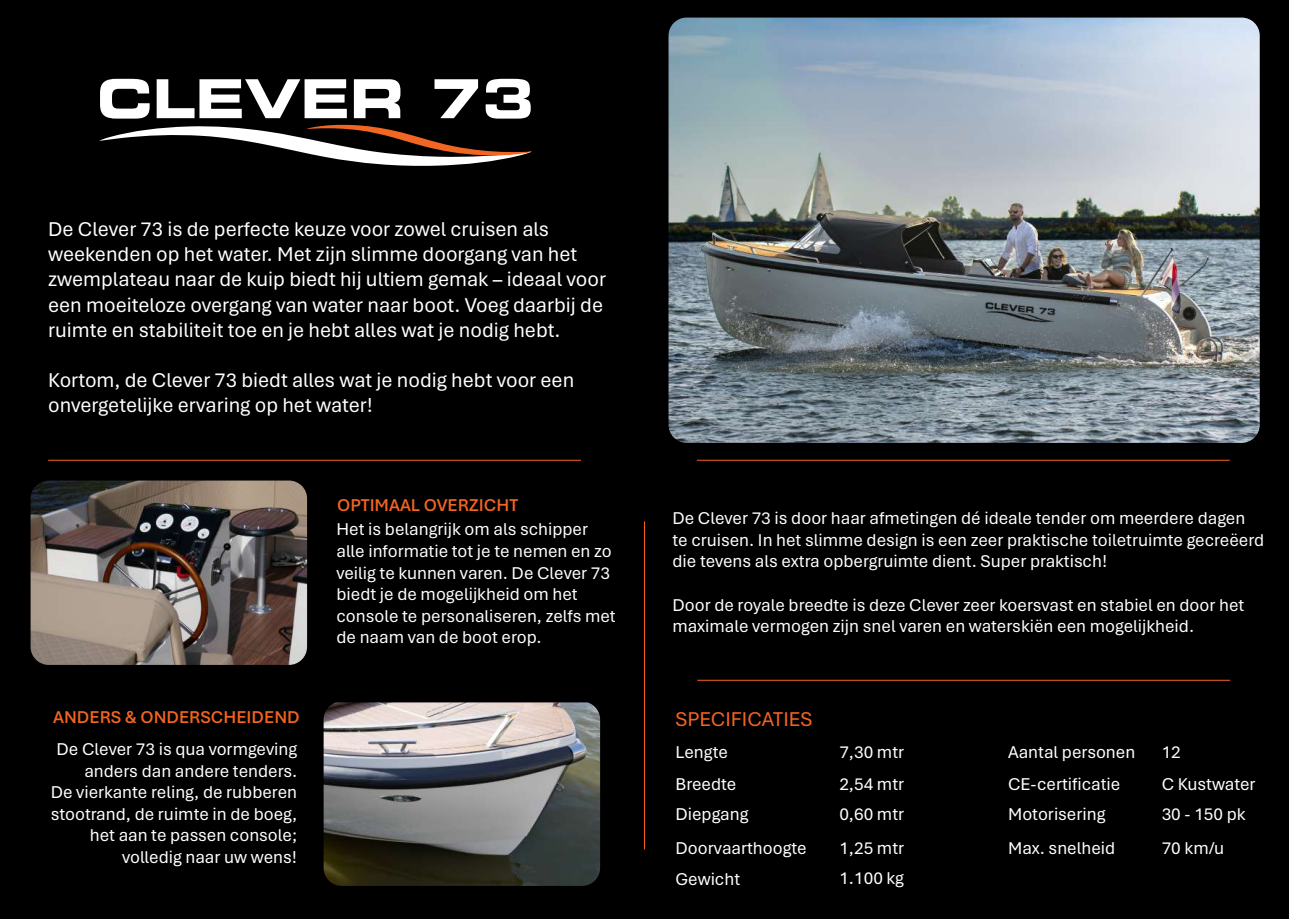
<style>
.page{position:relative;width:1289px;height:919px;background:#fff}
.page>*{position:absolute;margin:0;border:0;box-sizing:border-box;transform-origin:0 0}
.t1{font:53.7px "Eurostile Bold Extended Two";color:#fff}
.t2{font:21px/25.2px "Aptos";color:#fff}
.t3{font:21px "Aptos";color:#f36421}
.t4{font:18px/21.6px "Aptos";color:#fff}
.t5{font:600 18px "Aptos";color:#f36421}
</style>
<div class="page">
<div style="left:0;top:0;width:1288px;height:918px;background:#000"></div>
<svg style="left:99px;top:124px;width:433px;height:42px"></svg>
<img style="left:31px;top:480px;width:276px;height:185px">
<img style="left:323px;top:702px;width:277px;height:183px">
<hr style="left:644px;top:521px;width:1px;height:328px;background:#f36421">
<hr style="left:48px;top:460px;width:533px;height:1px;background:#f36421">
<hr style="left:697px;top:680px;width:533px;height:1px;background:#f36421">
<hr style="left:697px;top:460px;width:532px;height:1px;background:#f36421">
<img style="left:668px;top:18px;width:591px;height:425px">
<h1 class="t1" style="left:97px;top:61px;width:438px">CLEVER 73</h1>
<p class="t2" style="left:48px;top:215px;width:559px">De Clever 73 is de perfecte keuze voor zowel cruisen als weekenden op het water. Met zijn slimme doorgang van het zwemplateau naar de kuip biedt hij ultiem gemak – ideaal voor een moeiteloze overgang van water naar boot. Voeg daarbij de ruimte en stabiliteit toe en je hebt alles wat je nodig hebt.</p>
<p class="t2" style="left:48px;top:367px;width:527px">Kortom, de Clever 73 biedt alles wat je nodig hebt voor een onvergetelijke ervaring op het water!</p>
<p class="t5" style="left:337px;top:492px;width:182px">OPTIMAAL OVERZICHT</p>
<p class="t5" style="left:53px;top:705px;width:248px">ANDERS &amp; ONDERSCHEIDEND</p>
<p class="t4" style="left:51px;top:737px;width:248px;text-align:right">De Clever 73 is qua vormgeving anders dan andere tenders.<br>De vierkante reling, de rubberen stootrand, de ruimte in de boeg, het aan te passen console; volledig naar uw wens!</p>
<p class="t4" style="left:336px;top:518px;width:281px">Het is belangrijk om als schipper alle informatie tot je te nemen en zo veilig te kunnen varen. De Clever 73 biedt je de mogelijkheid om het console te personaliseren, zelfs met de naam van de boot erop.</p>
<p class="t4" style="left:672px;top:506px;width:593px">De Clever 73 is door haar afmetingen dé ideale tender om meerdere dagen te cruisen. In het slimme design is een zeer praktische toiletruimte gecreëerd die tevens als extra opbergruimte dient. Super praktisch!</p>
<p class="t4" style="left:672px;top:593px;width:573px">Door de royale breedte is deze Clever zeer koersvast en stabiel en door het maximale vermogen zijn snel varen en waterskiën een mogelijkheid.</p>
<p class="t3" style="left:675px;top:704px;width:138px">SPECIFICATIES</p>
<p class="t4" style="left:675px;top:735px;width:62px;line-height:32px">Lengte<br>Breedte</p>
<p class="t4" style="left:675px;top:796px;width:133px;line-height:33.8px">Diepgang<br>Doorvaarthoogte</p>
<p class="t4" style="left:675px;top:867px;width:66px">Gewicht</p>
<p class="t4" style="left:839px;top:735px;width:66px;line-height:32px">7,30 mtr<br>2,54 mtr</p>
<p class="t4" style="left:839px;top:796px;width:66px;line-height:33.8px">0,60 mtr<br>1,25 mtr</p>
<p class="t4" style="left:839px;top:866px;width:66px">1.100 kg</p>
<p class="t4" style="left:1008px;top:735px;width:129px;line-height:32.1px">Aantal personen<br>CE-certificatie</p>
<p class="t4" style="left:1008px;top:796px;width:109px;line-height:33.6px">Motorisering<br>Max. snelheid</p>
<p class="t4" style="left:1161px;top:735px;width:95px;line-height:32.1px">12<br>C Kustwater</p>
<p class="t4" style="left:1161px;top:796px;width:86px;line-height:33.6px">30 - 150 pk<br>70 km/u</p>
</div>
